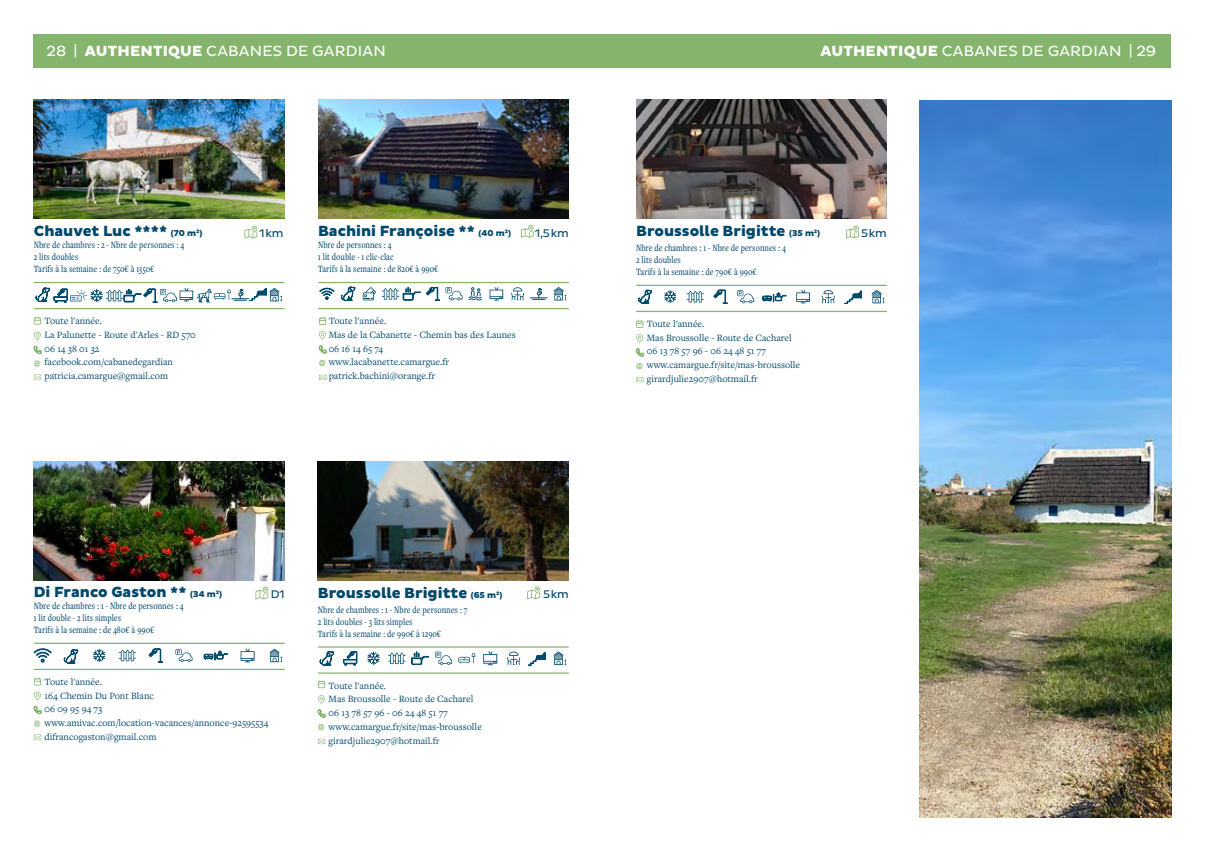
<style>
.page{position:relative;width:1205px;height:851px;background:#fff}
.page>*{position:absolute;margin:0;border:0;box-sizing:border-box;transform-origin:0 0}
.titre{font:800 15px "Pluto Sans";color:#00486c}
.t1{font:15px "Pluto Sans";letter-spacing:.015em;color:#fff}
.t2{font:11.25px "Pluto Sans";letter-spacing:-.03em;color:#00486c}
.nb_chambres{font:10px/12px "Freight Text Cmp Pro";color:#00486c}
.web{font:10px "Freight Text Pro";color:#00486c}
.adresse{font:10px "Freight Text Pro";color:#00486c}
.titre-2{font:10px/12px "Freight Text Cmp Pro";color:#00486c}
.mail{font:10px "Freight Text Pro";color:#00486c}
.tel{font:10px "Freight Text Pro";color:#00486c}
.ouverture{font:10px "Freight Text Pro";color:#00486c}
.tarifs{font:10px "Freight Text Cmp Pro";color:#00486c}
.s1{font-weight:800}
.s2{font-size:8.75px}
</style>
<div class="page">
<div style="left:34px;top:34px;width:1137px;height:33px;background:#85b46c"></div>
<img style="left:318px;top:100px;width:251px;height:118px">
<img style="left:636px;top:100px;width:251px;height:118px">
<img style="left:34px;top:100px;width:250px;height:118px">
<hr style="left:318px;top:282px;width:251px;height:1px;background:#85b46c">
<hr style="left:318px;top:308px;width:251px;height:1px;background:#85b46c">
<svg style="left:319px;top:288px;width:15px;height:11px"></svg>
<svg style="left:341px;top:287px;width:14px;height:14px"></svg>
<svg style="left:363px;top:287px;width:13px;height:13px"></svg>
<svg style="left:382px;top:287px;width:38px;height:13px"></svg>
<svg style="left:426px;top:287px;width:36px;height:13px"></svg>
<svg style="left:468px;top:287px;width:14px;height:13px"></svg>
<svg style="left:490px;top:287px;width:13px;height:13px"></svg>
<svg style="left:511px;top:287px;width:13px;height:13px"></svg>
<svg style="left:530px;top:288px;width:17px;height:12px"></svg>
<svg style="left:553px;top:287px;width:13px;height:13px"></svg>
<hr style="left:636px;top:285px;width:251px;height:1px;background:#85b46c">
<hr style="left:636px;top:311px;width:251px;height:1px;background:#85b46c">
<svg style="left:638px;top:289px;width:14px;height:14px"></svg>
<svg style="left:664px;top:290px;width:12px;height:13px"></svg>
<svg style="left:687px;top:291px;width:17px;height:11px"></svg>
<svg style="left:714px;top:289px;width:13px;height:14px"></svg>
<svg style="left:737px;top:290px;width:17px;height:13px"></svg>
<svg style="left:762px;top:292px;width:24px;height:10px"></svg>
<svg style="left:796px;top:290px;width:14px;height:13px"></svg>
<svg style="left:821px;top:290px;width:14px;height:13px"></svg>
<svg style="left:844px;top:291px;width:18px;height:13px"></svg>
<svg style="left:871px;top:290px;width:13px;height:13px"></svg>
<hr style="left:34px;top:282px;width:251px;height:1px;background:#85b46c">
<hr style="left:34px;top:308px;width:251px;height:1px;background:#85b46c">
<svg style="left:36px;top:287px;width:246px;height:15px"></svg>
<img style="left:34px;top:461px;width:251px;height:119px">
<hr style="left:34px;top:642px;width:251px;height:2px;background:#85b46c">
<hr style="left:34px;top:668px;width:251px;height:2px;background:#85b46c">
<svg style="left:34px;top:648px;width:17px;height:14px"></svg>
<svg style="left:64px;top:649px;width:14px;height:14px"></svg>
<svg style="left:93px;top:648px;width:12px;height:14px"></svg>
<svg style="left:119px;top:649px;width:17px;height:12px"></svg>
<svg style="left:149px;top:648px;width:14px;height:14px"></svg>
<svg style="left:175px;top:648px;width:17px;height:14px"></svg>
<svg style="left:204px;top:650px;width:24px;height:10px"></svg>
<svg style="left:241px;top:648px;width:14px;height:14px"></svg>
<svg style="left:269px;top:648px;width:13px;height:14px"></svg>
<img style="left:318px;top:461px;width:251px;height:119px">
<hr style="left:318px;top:646px;width:251px;height:1px;background:#85b46c">
<hr style="left:318px;top:672px;width:251px;height:1px;background:#85b46c">
<svg style="left:320px;top:651px;width:14px;height:14px"></svg>
<svg style="left:343px;top:651px;width:14px;height:14px"></svg>
<svg style="left:367px;top:651px;width:13px;height:13px"></svg>
<svg style="left:388px;top:652px;width:17px;height:12px"></svg>
<svg style="left:411px;top:651px;width:18px;height:13px"></svg>
<svg style="left:435px;top:651px;width:17px;height:13px"></svg>
<svg style="left:458px;top:653px;width:17px;height:10px"></svg>
<svg style="left:483px;top:651px;width:14px;height:14px"></svg>
<svg style="left:507px;top:651px;width:13px;height:13px"></svg>
<svg style="left:528px;top:652px;width:17px;height:13px"></svg>
<svg style="left:553px;top:651px;width:13px;height:14px"></svg>
<svg style="left:319px;top:317px;width:7px;height:8px"></svg>
<svg style="left:319px;top:331px;width:7px;height:8px"></svg>
<svg style="left:319px;top:345px;width:8px;height:8px"></svg>
<svg style="left:319px;top:359px;width:7px;height:7px"></svg>
<svg style="left:319px;top:375px;width:7px;height:5px"></svg>
<svg style="left:318px;top:680px;width:7px;height:8px"></svg>
<svg style="left:318px;top:695px;width:7px;height:8px"></svg>
<svg style="left:318px;top:709px;width:8px;height:8px"></svg>
<svg style="left:318px;top:724px;width:7px;height:6px"></svg>
<svg style="left:318px;top:739px;width:7px;height:5px"></svg>
<svg style="left:34px;top:677px;width:7px;height:8px"></svg>
<svg style="left:34px;top:691px;width:8px;height:23px"></svg>
<svg style="left:34px;top:720px;width:7px;height:7px"></svg>
<svg style="left:34px;top:734px;width:7px;height:5px"></svg>
<svg style="left:636px;top:320px;width:7px;height:8px"></svg>
<svg style="left:636px;top:334px;width:7px;height:8px"></svg>
<svg style="left:636px;top:348px;width:8px;height:8px"></svg>
<svg style="left:636px;top:363px;width:7px;height:6px"></svg>
<svg style="left:636px;top:377px;width:7px;height:5px"></svg>
<svg style="left:34px;top:316px;width:7px;height:8px"></svg>
<svg style="left:34px;top:331px;width:7px;height:9px"></svg>
<svg style="left:34px;top:346px;width:8px;height:8px"></svg>
<svg style="left:34px;top:360px;width:7px;height:7px"></svg>
<svg style="left:34px;top:374px;width:7px;height:5px"></svg>
<svg style="left:521px;top:225px;width:13px;height:13px"></svg>
<svg style="left:244px;top:225px;width:13px;height:13px"></svg>
<svg style="left:255px;top:586px;width:13px;height:13px"></svg>
<svg style="left:527px;top:586px;width:13px;height:13px"></svg>
<svg style="left:846px;top:225px;width:13px;height:13px"></svg>
<img style="left:919px;top:100px;width:252px;height:717px">
<p class="t1" style="left:46px;top:43px;width:341px">28 | <span class="s1">AUTHENTIQUE</span> CABANES DE GARDIAN</p>
<p class="t1" style="left:820px;top:43px;width:337px"><span class="s1">AUTHENTIQUE</span> CABANES DE GARDIAN | 29</p>
<p class="titre" style="left:34px;top:222px;width:170px">Chauvet Luc **** <span class="s2">(70 m</span><sup>2</sup><span class="s2">)</span></p>
<p class="nb_chambres" style="left:34px;top:239px;width:152px">Nbre de chambres : 2 - Nbre de personnes : 4<br>2 lits doubles<br>Tarifs à la semaine : de 750€ à 1350€</p>
<p class="ouverture" style="left:44px;top:314px;width:59px">Toute l'année.</p>
<p class="adresse" style="left:44px;top:328px;width:153px">La Palunette - Route d'Arles - RD 570</p>
<p class="tel" style="left:44px;top:342px;width:57px">06 14 38 01 32</p>
<p class="tel" style="left:44px;top:355px;width:130px">facebook.com/cabanedegardian</p>
<p class="mail" style="left:44px;top:369px;width:125px">patricia.camargue@gmail.com</p>
<p class="titre" style="left:318px;top:222px;width:194px">Bachini Françoise ** <span class="s2">(40 m</span><sup>2</sup><span class="s2">)</span></p>
<p class="nb_chambres" style="left:318px;top:239px;width:122px">Nbre de personnes : 4<br>1 lit double - 1 clic-clac<br>Tarifs à la semaine : de 820€ à 990€</p>
<p class="t2" style="left:259px;top:227px;width:26px">1km</p>
<p class="t2" style="left:535px;top:226px;width:35px">1,5km</p>
<p class="ouverture" style="left:329px;top:314px;width:59px">Toute l'année.</p>
<p class="adresse" style="left:329px;top:328px;width:189px">Mas de la Cabanette - Chemin bas des Launes</p>
<p class="tel" style="left:329px;top:342px;width:56px">06 16 14 65 74</p>
<p class="web" style="left:329px;top:355px;width:122px">www.lacabanette.camargue.fr</p>
<p class="mail" style="left:329px;top:369px;width:108px">patrick.bachini@orange.fr</p>
<p class="titre" style="left:636px;top:222px;width:186px">Broussolle Brigitte <span class="s2">(35 m</span><sup>2</sup><span class="s2">)</span></p>
<p class="titre-2" style="left:636px;top:241px;width:151px">Nbre de chambres : 1 - Nbre de personnes : 4<br>2 lits doubles</p>
<p class="tarifs" style="left:636px;top:265px;width:122px">Tarifs à la semaine : de 790€ à 990€</p>
<p class="ouverture" style="left:647px;top:317px;width:59px">Toute l'année.</p>
<p class="adresse" style="left:647px;top:331px;width:146px">Mas Broussolle - Route de Cacharel</p>
<p class="tel" style="left:647px;top:344px;width:121px">06 13 78 57 96 - 06 24 48 51 77</p>
<p class="web" style="left:647px;top:358px;width:155px">www.camargue.fr/site/mas-broussolle</p>
<p class="mail" style="left:647px;top:372px;width:113px">girardjulie2907@hotmail.fr</p>
<p class="t2" style="left:861px;top:227px;width:27px">5km</p>
<p class="titre" style="left:34px;top:583px;width:190px">Di Franco Gaston ** <span class="s2">(34 m</span><sup>2</sup><span class="s2">)</span></p>
<p class="nb_chambres" style="left:34px;top:599px;width:151px">Nbre de chambres : 1 - Nbre de personnes : 4<br>1 lit double - 2 lits simples</p>
<p class="nb_chambres" style="left:34px;top:623px;width:122px">Tarifs à la semaine : de 480€ à 990€</p>
<p class="titre" style="left:318px;top:584px;width:186px">Broussolle Brigitte <span class="s2">(65 m</span><sup>2</sup><span class="s2">)</span></p>
<p class="titre-2" style="left:318px;top:603px;width:151px">Nbre de chambres : 1 - Nbre de personnes : 7<br>2 lits doubles - 3 lits simples<br>Tarifs à la semaine : de 990€ à 1290€</p>
<p class="t2" style="left:271px;top:588px;width:16px">D1</p>
<p class="t2" style="left:543px;top:588px;width:27px">5km</p>
<p class="ouverture" style="left:44px;top:675px;width:59px">Toute l'année.</p>
<p class="adresse" style="left:44px;top:688px;width:111px">164 Chemin Du Pont Blanc</p>
<p class="tel" style="left:44px;top:702px;width:59px">06 09 95 94 73</p>
<p class="web" style="left:44px;top:716px;width:225px">www.amivac.com/location-vacances/annonce-92595534</p>
<p class="mail" style="left:44px;top:730px;width:113px">difrancogaston@gmail.com</p>
<p class="ouverture" style="left:328px;top:678px;width:59px">Toute l'année.</p>
<p class="adresse" style="left:328px;top:692px;width:146px">Mas Broussolle - Route de Cacharel</p>
<p class="tel" style="left:328px;top:706px;width:121px">06 13 78 57 96 - 06 24 48 51 77</p>
<p class="web" style="left:328px;top:719px;width:155px">www.camargue.fr/site/mas-broussolle</p>
<p class="mail" style="left:328px;top:733px;width:113px">girardjulie2907@hotmail.fr</p>
</div>
